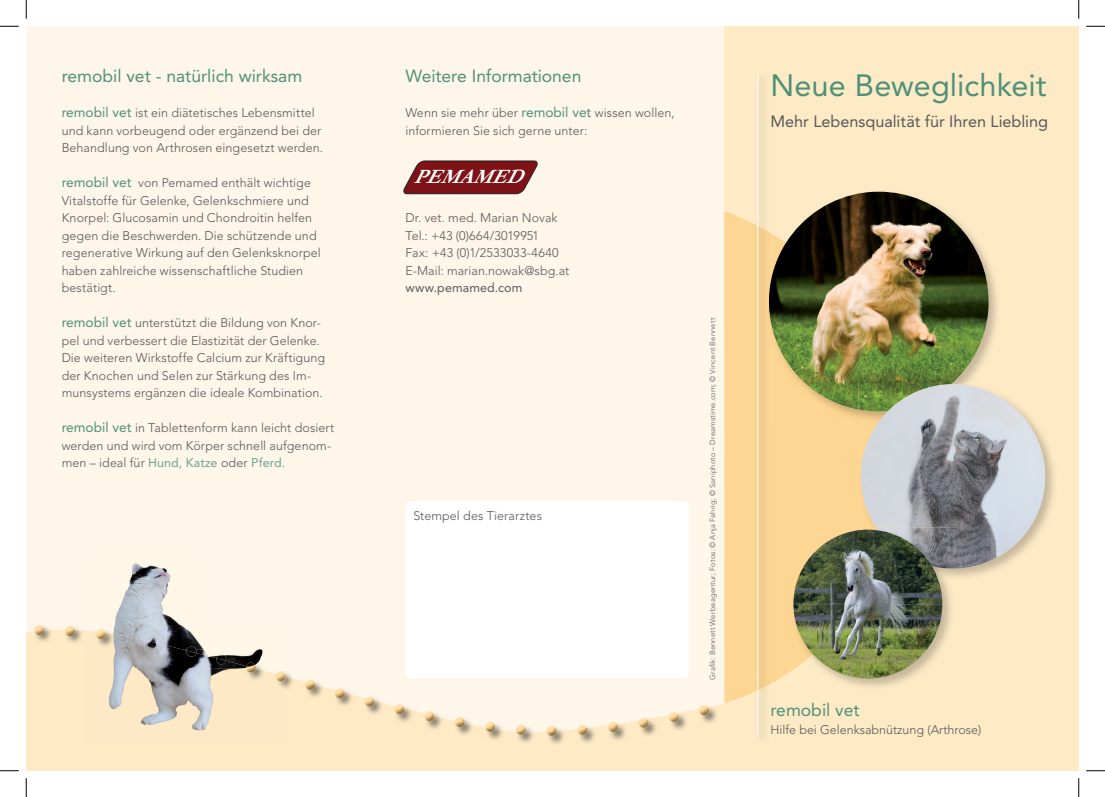
<style>
.page{position:relative;width:1105px;height:797px;background:#fff}
.page>*{position:absolute;margin:0;border:0;box-sizing:border-box;transform-origin:0 0}
.t1{font:30.62px "Avenir";letter-spacing:.005em;color:#4d917a}
.t2{font:italic 700 20.5px "Garamond";color:#fff}
.t3{font:17.5px "Avenir";color:#4d917a}
.t4{font:16.25px "Avenir";color:#57585a}
.t5{font:300 12.5px/17.5px "Avenir";letter-spacing:.005em;color:#57585a}
.t6{font:12.5px "Avenir";letter-spacing:.01em;color:#57585a}
.t7{font:300 7.5px "Avenir";letter-spacing:.025em;color:#57585a}
.s1{font-weight:400;font-size:13.75px;color:#4d917a}
.s2{font-weight:400;color:#6ca390}
</style>
<div class="page">
<div style="left:26px;top:26px;width:1053px;height:744px;background:#fef6e8"></div>
<div style="left:26px;top:631px;width:698px;height:139px;background:#feeac5"></div>
<img style="left:34px;top:630px;width:690px;height:115px">
<svg style="left:65px;top:626px;width:10px;height:10px"></svg>
<svg style="left:305px;top:679px;width:10px;height:10px"></svg>
<svg style="left:335px;top:688px;width:10px;height:10px"></svg>
<svg style="left:365px;top:696px;width:10px;height:10px"></svg>
<svg style="left:394px;top:704px;width:10px;height:10px"></svg>
<svg style="left:424px;top:711px;width:10px;height:10px"></svg>
<svg style="left:455px;top:717px;width:10px;height:10px"></svg>
<svg style="left:485px;top:721px;width:10px;height:10px"></svg>
<svg style="left:516px;top:724px;width:10px;height:10px"></svg>
<svg style="left:699px;top:705px;width:10px;height:10px"></svg>
<svg style="left:669px;top:712px;width:10px;height:10px"></svg>
<svg style="left:639px;top:717px;width:10px;height:10px"></svg>
<svg style="left:608px;top:722px;width:10px;height:10px"></svg>
<svg style="left:577px;top:725px;width:10px;height:10px"></svg>
<svg style="left:34px;top:625px;width:10px;height:10px"></svg>
<svg style="left:547px;top:725px;width:10px;height:10px"></svg>
<div style="left:724px;top:26px;width:355px;height:744px;background:#feeac5"></div>
<svg style="left:724px;top:211px;width:176px;height:492px;background:#fad79c"></svg>
<img style="left:754px;top:73px;width:15px;height:665px">
<img style="left:754px;top:224px;width:15px;height:468px">
<hr style="left:757px;top:73px;width:1px;height:662px;background:#fff">
<img style="left:114px;top:563px;width:171px;height:86px">
<div style="left:85px;top:745px;width:200px;height:8px;background:#feeac5"></div>
<img style="left:205px;top:649px;width:80px;height:19px">
<img style="left:85px;top:630px;width:120px;height:115px">
<img style="left:205px;top:655px;width:51px;height:13px">
<img style="left:205px;top:668px;width:80px;height:77px">
<svg style="left:96px;top:629px;width:10px;height:10px"></svg>
<svg style="left:126px;top:633px;width:10px;height:10px"></svg>
<svg style="left:156px;top:639px;width:10px;height:10px"></svg>
<svg style="left:186px;top:646px;width:10px;height:10px"></svg>
<svg style="left:216px;top:654px;width:10px;height:10px"></svg>
<svg style="left:246px;top:662px;width:10px;height:10px"></svg>
<svg style="left:276px;top:671px;width:10px;height:10px"></svg>
<div style="left:405px;top:501px;width:284px;height:177px;background:#fff;border-radius:5px"></div>
<img style="left:769px;top:191px;width:228px;height:191px">
<img style="left:769px;top:232px;width:89px;height:191px">
<img style="left:767px;top:189px;width:2px;height:234px">
<svg style="left:864px;top:192px;width:15px;height:1px"></svg>
<img style="left:954px;top:396px;width:100px;height:181px">
<img style="left:858px;top:423px;width:20px;height:104px">
<img style="left:954px;top:382px;width:46px;height:15px">
<img style="left:858px;top:411px;width:30px;height:12px">
<img style="left:858px;top:382px;width:96px;height:29px">
<img style="left:882px;top:384px;width:71px;height:33px">
<img style="left:791px;top:580px;width:160px;height:110px">
<img style="left:791px;top:527px;width:67px;height:144px">
<img style="left:933px;top:568px;width:21px;height:12px">
<img style="left:858px;top:527px;width:18px;height:3px">
<img style="left:876px;top:527px;width:78px;height:41px">
<img style="left:793px;top:529px;width:149px;height:149px;border-radius:74px">
<svg style="left:403px;top:161px;width:135px;height:33px;background:#872c2e"></svg>
<svg style="left:0;top:25px;width:19px;height:2px"></svg>
<svg style="left:1086px;top:25px;width:19px;height:2px"></svg>
<svg style="left:0;top:770px;width:19px;height:1px"></svg>
<svg style="left:1086px;top:770px;width:19px;height:1px"></svg>
<svg style="left:25px;top:0;width:2px;height:19px"></svg>
<svg style="left:25px;top:778px;width:2px;height:19px"></svg>
<svg style="left:1078px;top:0;width:1px;height:19px"></svg>
<svg style="left:1078px;top:778px;width:1px;height:19px"></svg>
<h3 class="t3" style="left:62px;top:66px;width:242px">remobil vet - natürlich wirksam</h3>
<p class="t5" style="left:62px;top:104px;width:263px"><span class="s1">remobil vet</span> ist ein diätetisches Lebensmittel und kann vorbeugend oder ergänzend bei der<br>Behandlung von Arthrosen eingesetzt werden.</p>
<p class="t5" style="left:62px;top:174px;width:261px"><span class="s1">remobil vet</span> von Pemamed enthält wichtige Vitalstoffe für Gelenke, Gelenkschmiere und Knorpel: Glucosamin und Chondroitin helfen gegen die Beschwerden. Die schützende und regenerative Wirkung auf den Gelenksknorpel haben zahlreiche wissenschaftliche Studien bestätigt.</p>
<p class="t5" style="left:62px;top:314px;width:265px"><span class="s1">remobil vet</span> unterstützt die Bildung von Knor&shy;pel und verbessert die Elastizität der Gelenke.<br>Die weiteren Wirkstoffe Calcium zur Kräftigung der Knochen und Selen zur Stärkung des Im&shy;munsystems ergänzen die ideale Kombination.</p>
<p class="t5" style="left:62px;top:419px;width:274px"><span class="s1">remobil vet</span> in Tablettenform kann leicht dosiert werden und wird vom Körper schnell aufgenom&shy;men – ideal für <span class="s2">Hund, Katze</span> oder <span class="s2">Pferd.</span></p>
<h3 class="t3" style="left:405px;top:66px;width:177px">Weitere Informationen</h3>
<p class="t5" style="left:405px;top:104px;width:271px">Wenn sie mehr über <span class="s1">remobil vet</span> wissen wollen, informieren Sie sich gerne unter:</p>
<h2 class="t2" style="left:413px;top:164px;width:123px">PEMAMED</h2>
<p class="t5" style="left:405px;top:209px;width:165px">Dr. vet. med. Marian Novak<br>Tel.: +43 (0)664/3019951<br>Fax: +43 (0)1/2533033-4640<br>E-Mail: marian.nowak@sbg.at</p>
<p class="t6" style="left:405px;top:280px;width:118px">www.pemamed.com</p>
<p class="t5" style="left:413px;top:506px;width:130px">Stempel des Tierarztes</p>
<p class="t7" style="left:708px;top:680px;width:364px;rotate:-90deg">Grafik: Bennett Werbeagentur; Fotos: © Anja Fahrig; © Saniphoto – Dreamstime.com; © Vincent Bennett</p>
<h1 class="t1" style="left:770px;top:67px;width:278px">Neue Beweglichkeit</h1>
<h3 class="t4" style="left:770px;top:112px;width:279px">Mehr Lebensqualität für Ihren Liebling</h3>
<h3 class="t3" style="left:770px;top:700px;width:91px">remobil vet</h3>
<p class="t5" style="left:770px;top:720px;width:212px">Hilfe bei Gelenksabnützung (Arthrose)</p>
</div>
